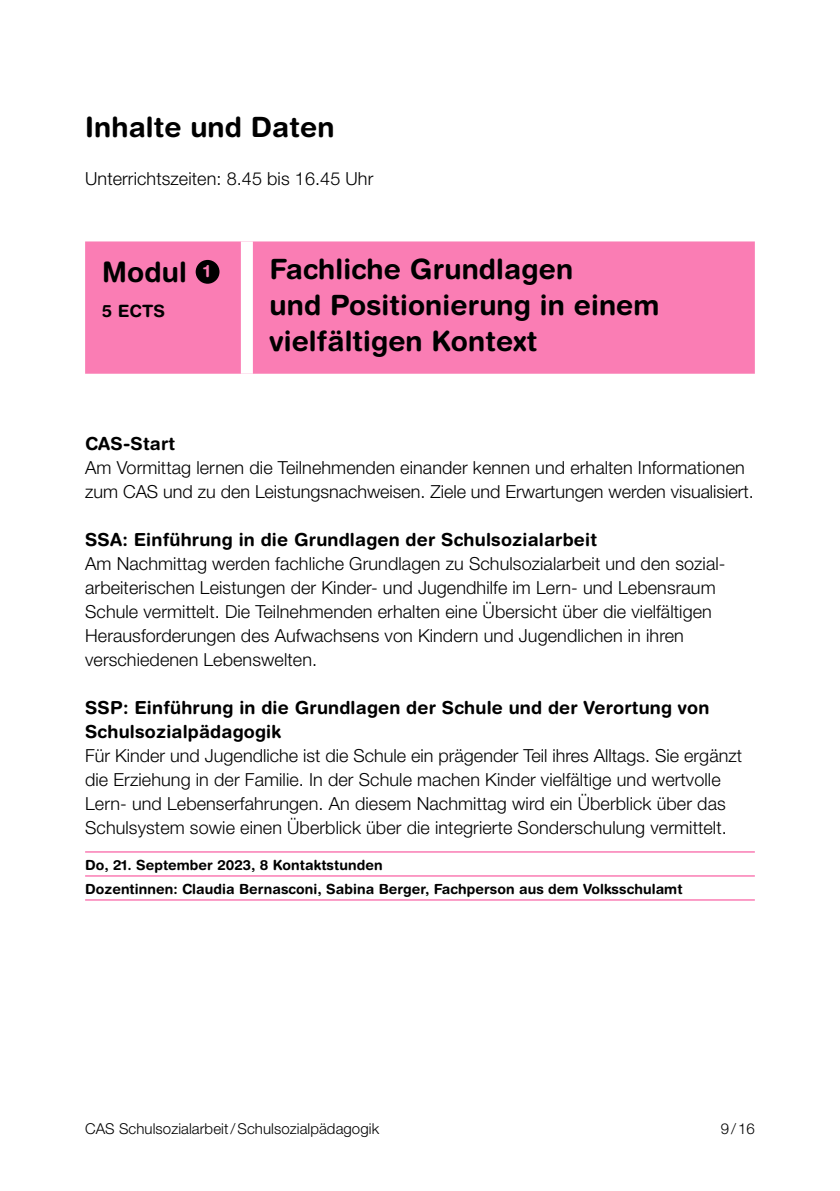
<style>
.page{position:relative;width:840px;height:1191px;background:#fff}
.page>*{position:absolute;margin:0;border:0;box-sizing:border-box;transform-origin:0 0}
.t1{font:700 28px/36px "Helvetica Rounded LT Std";letter-spacing:.005em;color:#000}
.t2{font:300 18px/24px "Helvetica Neue LT Pro";letter-spacing:.005em;color:#000}
.t3{font:700 18px/24px "Helvetica Rounded LT Std";letter-spacing:.01em;color:#000}
.t4{font:700 17px "Helvetica Rounded LT Std";color:#000}
.t5{font:300 15px "Helvetica Neue LT Pro";letter-spacing:.005em;color:#000}
.t6{font:700 14px/24px "Helvetica Rounded LT Std";letter-spacing:.005em;color:#000}
</style>
<div class="page">
<hr style="left:85px;top:851px;width:669px;height:1px;background:#fa7db4">
<hr style="left:85px;top:875px;width:669px;height:1px;background:#fa7db4">
<hr style="left:85px;top:899px;width:669px;height:1px;background:#fa7db4">
<div style="left:85px;top:241px;width:669px;height:133px;background:#fa7db4"></div>
<div style="left:241px;top:241px;width:12px;height:133px;background:#fff"></div>
<div style="left:195px;top:260px;width:24px;height:24px;background:#000;border-radius:50%"></div>
<h1 class="t1" style="left:85px;top:109px;width:251px">Inhalte und Daten</h1>
<p class="t2" style="left:85px;top:167px;width:289px">Unterrichtszeiten: 8.45 bis 16.45 Uhr</p>
<h1 class="t1" style="left:102px;top:253px;width:110px">Modul <sup>1</sup></h1>
<p class="t4" style="left:102px;top:301px;width:65px">5 ECTS</p>
<h1 class="t1" style="left:269px;top:250px;width:391px">Fachliche Grundlagen<br>und Positionierung in einem vielfältigen Kontext</h1>
<p class="t3" style="left:85px;top:431px;width:92px">CAS-Start</p>
<p class="t2" style="left:85px;top:455px;width:669px">Am Vormittag lernen die Teilnehmenden einander kennen und erhalten Informationen zum CAS und zu den Leistungsnachweisen. Ziele und Erwartungen werden visualisiert.</p>
<p class="t3" style="left:85px;top:527px;width:513px">SSA: Einführung in die Grundlagen der Schulsozialarbeit</p>
<p class="t2" style="left:85px;top:551px;width:641px">Am Nachmittag werden fachliche Grundlagen zu Schulsozialarbeit und den sozial&shy;arbeiterischen Leistungen der Kinder- und Jugendhilfe im Lern- und Lebensraum Schule vermittelt. Die Teilnehmenden erhalten eine Übersicht über die vielfältigen Herausforderungen des Aufwachsens von Kindern und Jugendlichen in ihren verschiedenen Lebenswelten.</p>
<p class="t3" style="left:85px;top:695px;width:625px">SSP: Einführung in die Grundlagen der Schule und der Verortung von<br>Schulsozialpädagogik</p>
<p class="t2" style="left:85px;top:743px;width:658px">Für Kinder und Jugendliche ist die Schule ein prägender Teil ihres Alltags. Sie ergänzt die Erziehung in der Familie. In der Schule machen Kinder vielfältige und wertvolle Lern- und Lebenserfahrungen. An diesem Nachmittag wird ein Überblick über das Schulsystem sowie einen Überblick über die integrierte Sonderschulung vermittelt.</p>
<p class="t6" style="left:85px;top:852px;width:598px">Do, 21. September 2023, 8 Kontaktstunden<br>Dozentinnen: Claudia Bernasconi, Sabina Berger, Fachperson aus dem Volksschulamt</p>
<p class="t5" style="left:85px;top:1119px;width:295px">CAS Schulsozialarbeit/Schulsozialpädagogik</p>
<p class="t5" style="left:720px;top:1119px;width:36px">9/16</p>
</div>
